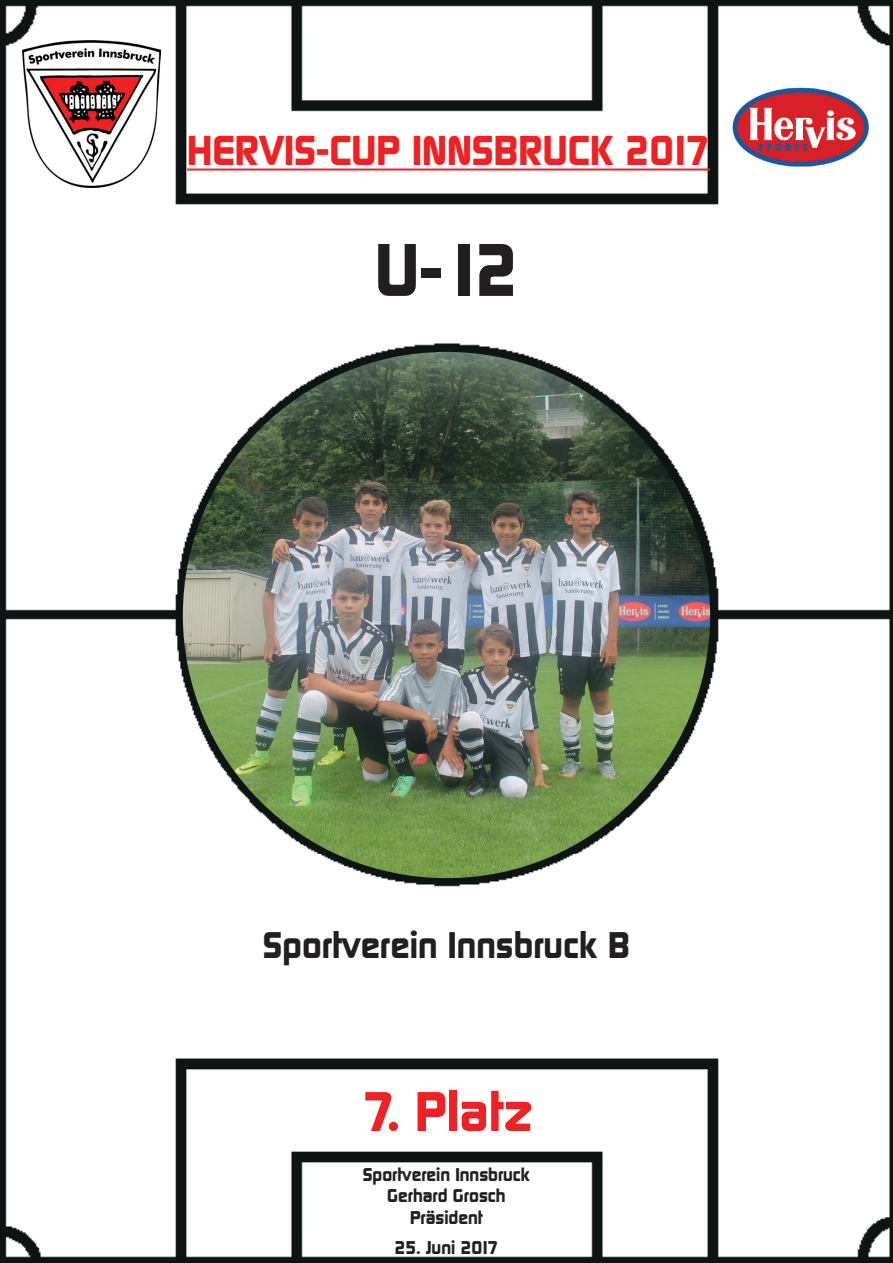
<style>
.page{position:relative;width:893px;height:1263px;background:#fff}
.page>*{position:absolute;margin:0;border:0;box-sizing:border-box;transform-origin:0 0}
.t1{font:800 72px "Randy Becker";color:#231f20}
.t2{font:800 54px "Randy Becker";color:#ed2225}
.t3{font:800 40.5px "Randy Becker";color:#ed2225}
.t4{font:800 36px "Randy Becker";color:#231f20}
.t5{font:800 18px/21.6px "Randy Becker";color:#231f20;text-align:center}
</style>
<div class="page">
<img style="left:0;top:0;width:893px;height:1263px">
<hr style="left:187px;top:168px;width:523px;height:3px;background:#ed2225">
<img style="left:23px;top:40px;width:137px;height:147px">
<img style="left:732px;top:87px;width:137px;height:81px">
<img style="left:183px;top:352px;width:527px;height:526px">
<h3 class="t3" style="left:187px;top:127px;width:524px">HERVIS-CUP INNSBRUCK 2017</h3>
<h1 class="t1" style="left:375px;top:227px;width:145px">U-12</h1>
<h3 class="t4" style="left:263px;top:924px;width:369px">Sportverein Innsbruck B</h3>
<h2 class="t2" style="left:362px;top:1079px;width:172px">7. Platz</h2>
<p class="t5" style="left:363px;top:1164px;width:169px">Sportverein Innsbruck<br>Gerhard Grosch<br>Präsident</p>
<p class="t5" style="left:395px;top:1237px;width:105px">25. Juni 2017</p>
</div>
